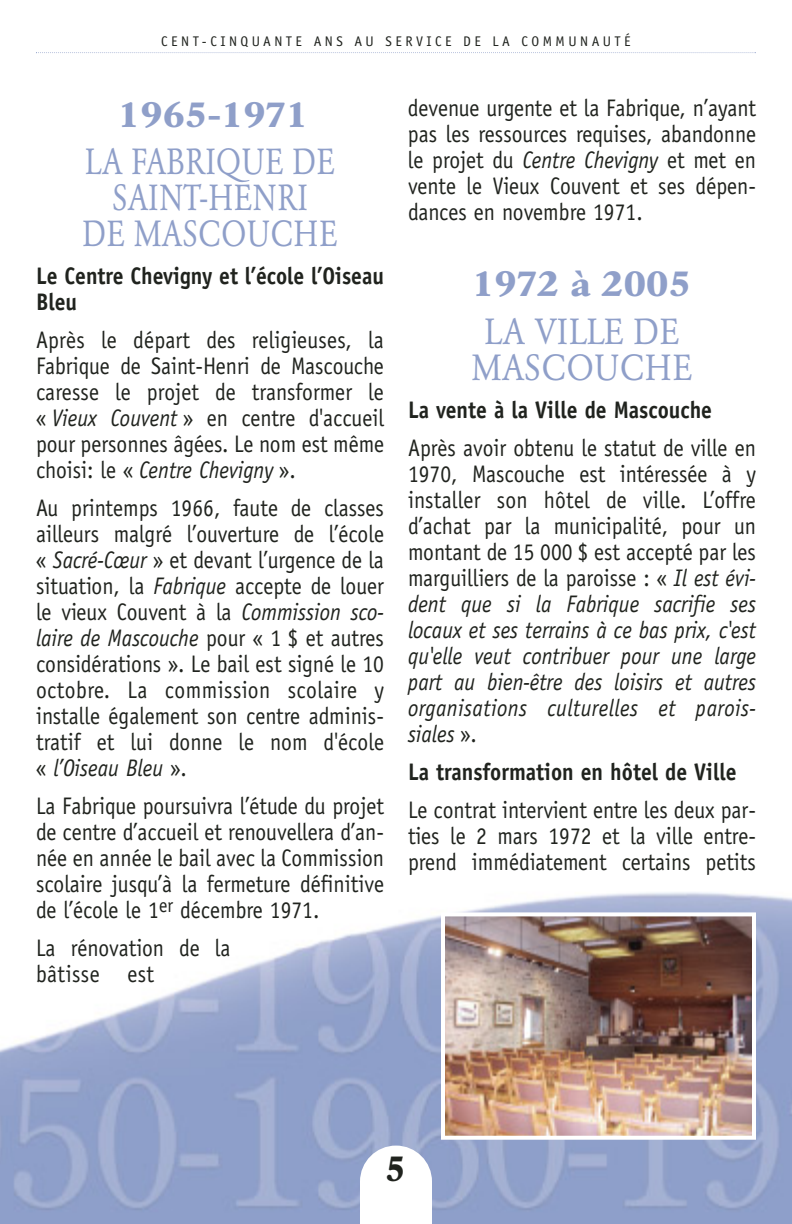
<style>
.page{position:relative;width:792px;height:1224px;background:#fff}
.page>*{position:absolute;margin:0;border:0;box-sizing:border-box;transform-origin:0 0}
.t1{font:36px/36px "Garamond BE";letter-spacing:.02em;color:#8f9fc9;text-align:center;scale:.83 1}
.t2{font:700 36px "Garamond BE";color:#8f9fc9;scale:1.11 1}
.t3{font:36px/36px "Garamond BE";letter-spacing:.02em;color:#8f9fc9;text-align:center;scale:.9 1}
.t4{font:700 36px "Garamond BE";color:#20231e}
.t5{font:24px/26px "Officina Sans";color:#20231e;text-align:justify;scale:.9 1}
.t6{font:700 24px/26px "Officina Sans";color:#20231e;scale:.9 1}
.t7{font:14px "Officina Sans";letter-spacing:.25em;color:#20231e}
.s1{font-style:italic}
</style>
<div class="page">
<img style="left:0;top:892px;width:791px;height:332px">
<svg style="left:36px;top:52px;width:720px;height:1px"></svg>
<svg style="left:360px;top:1146px;width:72px;height:78px"></svg>
<img style="left:446px;top:917px;width:305px;height:218px">
<div style="left:441px;top:912px;width:315px;height:228px;border:4px solid #fff"></div>
<p class="t7" style="left:161px;top:36px;width:471px">CENT-CINQUANTE ANS AU SERVICE DE LA COMMUNAUTÉ</p>
<h1 class="t2" style="left:118px;top:99px;width:173px">1965-1971</h1>
<h1 class="t1" style="left:83px;top:147px;width:309px">LA FABRIQUE DE<br>SAINT-HENRI<br>DE MASCOUCHE</h1>
<p class="t6" style="left:36px;top:265px;width:388px">Le Centre Chevigny et l’école l’Oiseau<br>Bleu</p>
<p class="t5" style="left:36px;top:329px;width:388px">Après le départ des religieuses, la Fabrique de Saint-Henri de Mascouche caresse le projet de transformer le « <span class="s1">Vieux Couvent</span> » en centre d'accueil pour personnes âgées. Le nom est même choisi: le « <span class="s1">Centre Chevigny</span> ».</p>
<p class="t5" style="left:36px;top:497px;width:388px">Au printemps 1966, faute de classes ailleurs malgré l’ouverture de l’école « <span class="s1">Sacré-Cœur</span> » et devant l’urgence de la situation, la <span class="s1">Fabrique</span> accepte de louer le vieux Couvent à la <span class="s1">Commission sco&shy;laire de Mascouche</span> pour « 1 $ et autres considérations ». Le bail est signé le 10 octobre. La commission scolaire y installe également son centre adminis&shy;tratif et lui donne le nom d'école « <span class="s1">l’Oiseau Bleu</span> ».</p>
<p class="t5" style="left:36px;top:795px;width:388px">La Fabrique poursuivra l’étude du projet de centre d’accueil et renouvellera d’an&shy;née en année le bail avec la Commission scolaire jusqu’à la fermeture définitive de l’école le 1<sup>er</sup> décembre 1971.</p>
<p class="t5" style="left:36px;top:937px;width:218px">La rénovation de la bâtisse est</p>
<p class="t5" style="left:408px;top:97px;width:388px">devenue urgente et la Fabrique, n’ayant pas les ressources requises, abandonne le projet du <span class="s1">Centre Chevigny</span> et met en vente le Vieux Couvent et ses dépen&shy;dances en novembre 1971.</p>
<h1 class="t2" style="left:472px;top:269px;width:199px">1972 à 2005</h1>
<h1 class="t3" style="left:472px;top:317px;width:247px">LA VILLE DE<br>MASCOUCHE</h1>
<p class="t6" style="left:408px;top:399px;width:339px">La vente à la Ville de Mascouche</p>
<p class="t5" style="left:408px;top:437px;width:388px">Après avoir obtenu le statut de ville en 1970, Mascouche est intéressée à y installer son hôtel de ville. L’offre d’achat par la municipalité, pour un montant de 15 000 $ est accepté par les marguilliers de la paroisse : « <span class="s1">Il est évi&shy;dent que si la Fabrique sacrifie ses locaux et ses terrains à ce bas prix, c'est qu'elle veut contribuer pour une large part au bien-être des loisirs et autres organisations culturelles et parois&shy;siales</span> ».</p>
<p class="t6" style="left:408px;top:761px;width:367px">La transformation en hôtel de Ville</p>
<p class="t5" style="left:408px;top:799px;width:388px">Le contrat intervient entre les deux par&shy;ties le 2 mars 1972 et la ville entre&shy;prend immédiatement certains petits</p>
<h1 class="t4" style="left:386px;top:1154px;width:22px">5</h1>
</div>
